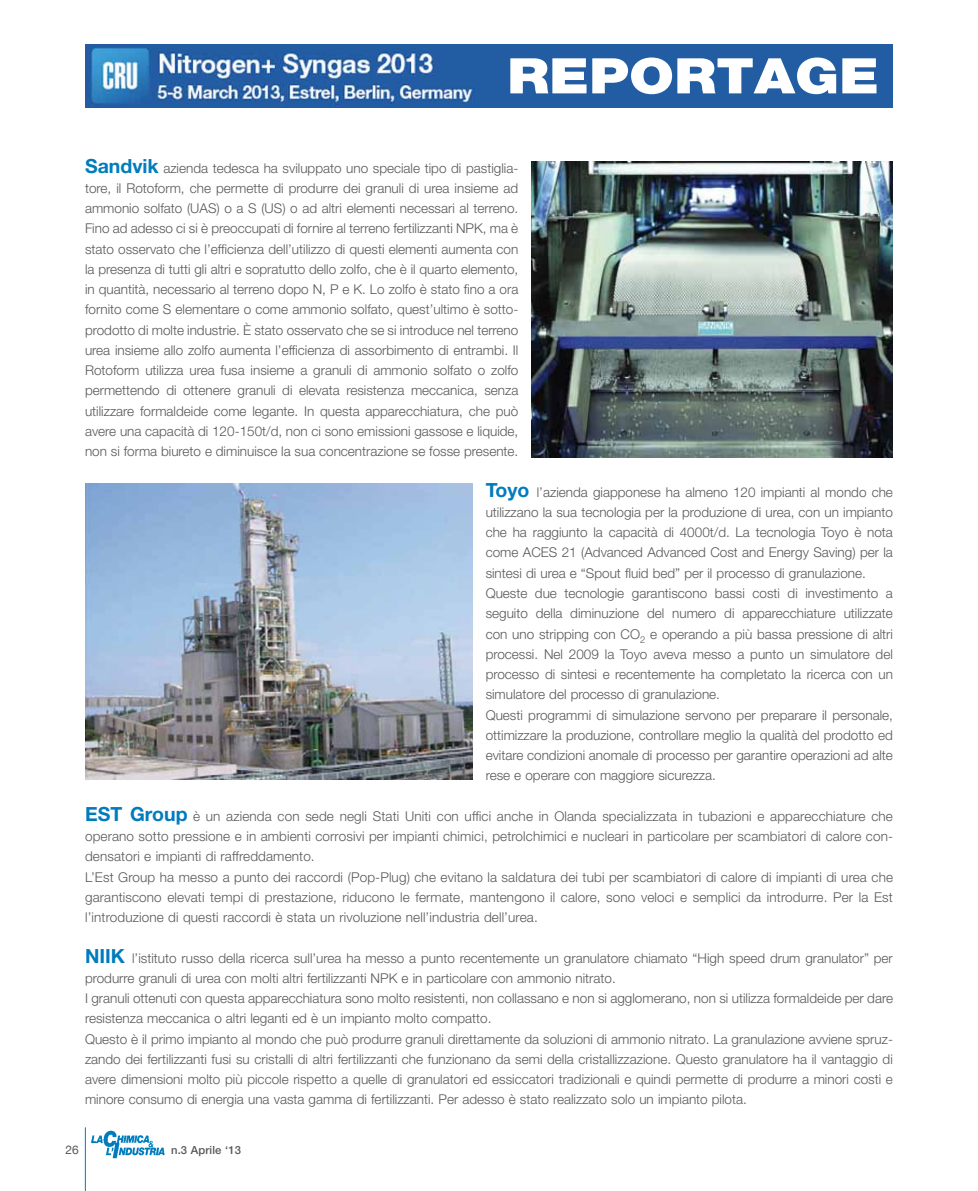
<style>
.page{position:relative;width:978px;height:1191px;background:#fff}
.page>*{position:absolute;margin:0;border:0;box-sizing:border-box;transform-origin:0 0}
.t1{font:900 49.05px "Helvetica Neue LT Std";color:#fff;scale:1.16 1}
.t2{font:300 13.5px/20.2px "Helvetica Neue LT Std";color:#58585a}
.t3{font:12px "Helvetica Neue";color:#58585a}
.t4{font:500 11.25px "Helvetica Neue LT Std";letter-spacing:.01em;color:#58585a}
.s1{font-weight:700;font-size:19.5px;color:#007cbd}
</style>
<div class="page">
<hr style="left:85px;top:1127px;width:1px;height:64px;background:#007cbd">
<img style="left:91px;top:1130px;width:74px;height:29px">
<img style="left:531px;top:162px;width:362px;height:296px">
<img style="left:85px;top:483px;width:388px;height:296px">
<img style="left:85px;top:44px;width:808px;height:63px">
<h1 class="t1" style="left:507px;top:47px;width:322px">REPORTAGE</h1>
<p class="t2" style="left:85px;top:157px;width:435px;text-align:justify"><span class="s1">Sandvik</span> azienda tedesca ha sviluppato uno speciale tipo di pastiglia&shy;tore, il Rotoform, che permette di produrre dei granuli di urea insieme ad ammonio solfato (UAS) o a S (US) o ad altri elementi necessari al terreno.<br>Fino ad adesso ci si è preoccupati di fornire al terreno fertilizzanti NPK, ma è stato osservato che l’efficienza dell’utilizzo di questi elementi aumenta con la presenza di tutti gli altri e sopratutto dello zolfo, che è il quarto elemento, in quantità, necessario al terreno dopo N, P e K. Lo zolfo è stato fino a ora fornito come S elementare o come ammonio solfato, quest’ultimo è sotto&shy;prodotto di molte industrie. È stato osservato che se si introduce nel terreno urea insieme allo zolfo aumenta l’efficienza di assorbimento di entrambi. Il Rotoform utilizza urea fusa insieme a granuli di ammonio solfato o zolfo permettendo di ottenere granuli di elevata resistenza meccanica, senza utilizzare formaldeide come legante. In questa apparecchiatura, che può avere una capacità di 120-150t/d, non ci sono emissioni gassose e liquide, non si forma biureto e diminuisce la sua concentrazione se fosse presente.</p>
<p class="t2" style="left:486px;top:481px;width:409px"><span class="s1">Toyo</span> l’azienda giapponese ha almeno 120 impianti al mondo che utilizzano la sua tecnologia per la produzione di urea, con un impianto che ha raggiunto la capacità di 4000t/d. La tecnologia Toyo è nota come ACES 21 (Advanced Advanced Cost and Energy Saving) per la sintesi di urea e “Spout fluid bed” per il processo di granulazione.<br>Queste due tecnologie garantiscono bassi costi di investimento a seguito della diminuzione del numero di apparecchiature utilizzate con uno stripping con CO<sub>2</sub> e operando a più bassa pressione di altri processi. Nel 2009 la Toyo aveva messo a punto un simulatore del processo di sintesi e recentemente ha completato la ricerca con un simulatore del processo di granulazione.<br>Questi programmi di simulazione servono per preparare il personale, ottimizzare la produzione, controllare meglio la qualità del prodotto ed evitare condizioni anomale di processo per garantire operazioni ad alte rese e operare con maggiore sicurezza.</p>
<p class="t2" style="left:85px;top:805px;width:810px"><span class="s1">EST Group</span> è un azienda con sede negli Stati Uniti con uffici anche in Olanda specializzata in tubazioni e apparecchiature che operano sotto pressione e in ambienti corrosivi per impianti chimici, petrolchimici e nucleari in particolare per scambiatori di calore con&shy;densatori e impianti di raffreddamento.<br>L’Est Group ha messo a punto dei raccordi (Pop-Plug) che evitano la saldatura dei tubi per scambiatori di calore di impianti di urea che garantiscono elevati tempi di prestazione, riducono le fermate, mantengono il calore, sono veloci e semplici da introdurre. Per la Est l’introduzione di questi raccordi è stata un rivoluzione nell’industria dell’urea.</p>
<p class="t2" style="left:85px;top:947px;width:809px"><span class="s1">NIIK</span> l’istituto russo della ricerca sull’urea ha messo a punto recentemente un granulatore chiamato “High speed drum granulator” per produrre granuli di urea con molti altri fertilizzanti NPK e in particolare con ammonio nitrato.<br>I granuli ottenuti con questa apparecchiatura sono molto resistenti, non collassano e non si agglomerano, non si utilizza formaldeide per dare resistenza meccanica o altri leganti ed è un impianto molto compatto.<br>Questo è il primo impianto al mondo che può produrre granuli direttamente da soluzioni di ammonio nitrato. La granulazione avviene spruz&shy;zando dei fertilizzanti fusi su cristalli di altri fertilizzanti che funzionano da semi della cristallizzazione. Questo granulatore ha il vantaggio di avere dimensioni molto più piccole rispetto a quelle di granulatori ed essiccatori tradizionali e quindi permette di produrre a minori costi e minore consumo di energia una vasta gamma di fertilizzanti. Per adesso è stato realizzato solo un impianto pilota.</p>
<p class="t3" style="left:66px;top:1142px;width:15px">26</p>
<p class="t4" style="left:171px;top:1143px;width:71px">n.3 Aprile ‘13</p>
</div>
